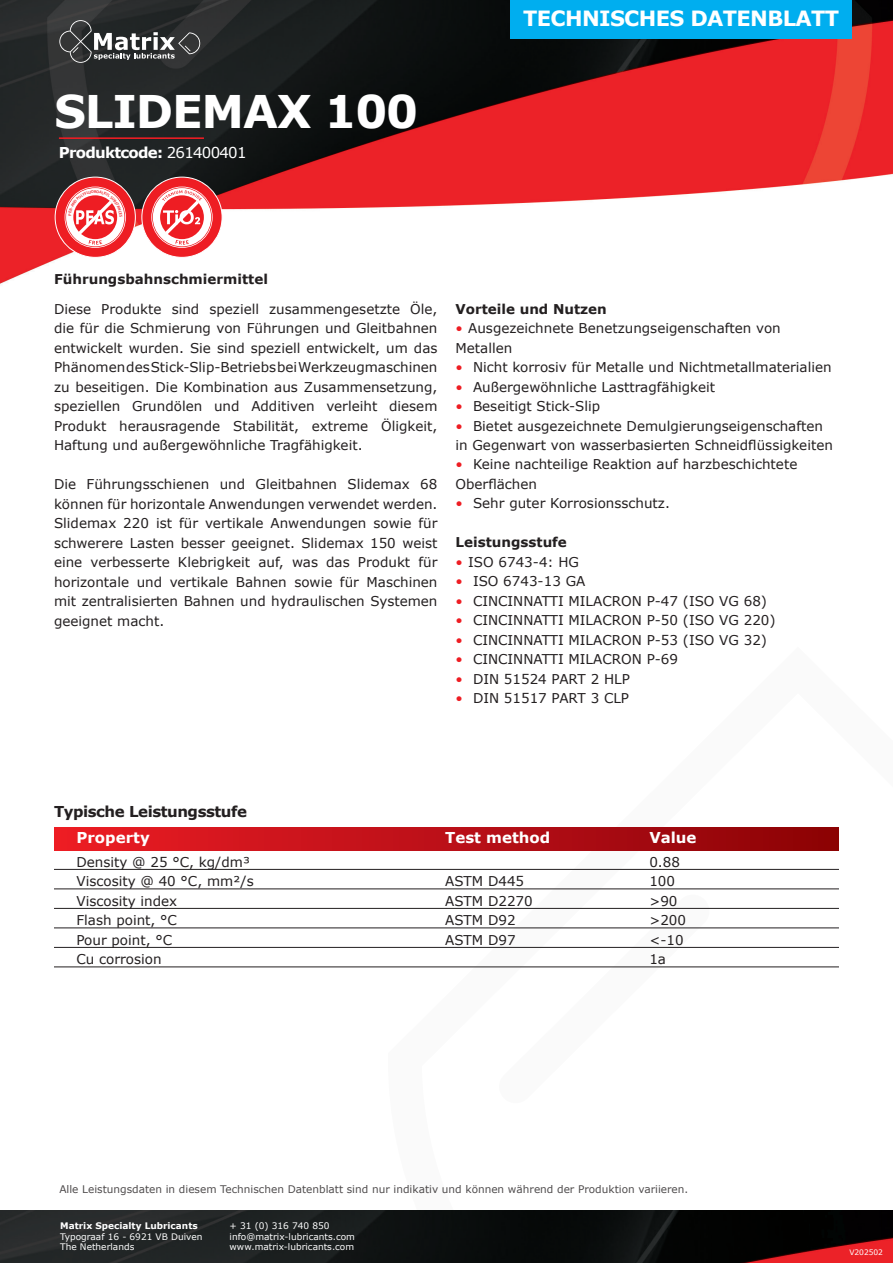
<style>
.page{position:relative;width:893px;height:1263px;background:#fff}
.page>*{position:absolute;margin:0;border:0;box-sizing:border-box;transform-origin:0 0}
.t1{font:700 45px "Verdana";letter-spacing:-.025em;color:#fff}
.t2{font:700 21px "Verdana";letter-spacing:-.03em;color:#fff}
.t3{font:700 15px "Verdana";color:#fff}
.t4{font:700 15px "Verdana";letter-spacing:-.03em;color:#231f20}
.t5{font:700 15px "Verdana";letter-spacing:-.05em;color:#fff}
.t6{font:13.5px/19.5px "Verdana";color:#231f20}
.t7{font:700 13.5px "Verdana";color:#231f20}
.t8{font:10.5px "Verdana";color:#231f20}
.t9{font:9px/10.5px "Verdana";color:#fff}
.t10{font:700 9px "Verdana";color:#fff}
.t11{font:7.5px "Verdana";color:#fff}
.s1{font-weight:400}
.s2{color:#ee1d23}
</style>
<div class="page">
<img style="left:0;top:0;width:893px;height:284px">
<svg style="left:388px;top:850px;width:505px;height:361px"></svg>
<div style="left:510px;top:0;width:342px;height:38px;background:#00aeef"></div>
<svg style="left:59px;top:20px;width:141px;height:43px;background:#4f5152"></svg>
<img style="left:0;top:1211px;width:893px;height:52px">
<div style="left:54px;top:827px;width:785px;height:23px;background:linear-gradient(to right,#ec1d26,#8a0207)"></div>
<hr style="left:54px;top:869px;width:785px;height:1px;background:#231f20">
<hr style="left:54px;top:889px;width:785px;height:1px;background:#231f20">
<hr style="left:54px;top:908px;width:785px;height:1px;background:#231f20">
<hr style="left:54px;top:928px;width:785px;height:1px;background:#231f20">
<hr style="left:54px;top:947px;width:785px;height:1px;background:#231f20">
<hr style="left:54px;top:967px;width:785px;height:1px;background:#231f20">
<hr style="left:59px;top:137px;width:145px;height:2px;background:#ee1d23">
<svg style="left:55px;top:177px;width:168px;height:81px"></svg>
<h1 class="t1" style="left:54px;top:83px;width:366px">SLIDEMAX 100</h1>
<p class="t5" style="left:59px;top:143px;width:189px">Produktcode: <span class="s1">261400401</span></p>
<h2 class="t2" style="left:523px;top:5px;width:318px">TECHNISCHES DATENBLATT</h2>
<p class="t7" style="left:54px;top:270px;width:215px">Führungsbahnschmiermittel</p>
<p class="t6" style="left:54px;top:299px;width:385px;text-align:justify">Diese Produkte sind speziell zusammengesetzte Öle, die für die Schmierung von Führungen und Gleitbahnen entwickelt wurden. Sie sind speziell entwickelt, um das Phänomen des Stick-Slip-Betriebs bei Werkzeugmaschinen zu beseitigen. Die Kombination aus Zusammensetzung, speziellen Grundölen und Additiven verleiht diesem Produkt herausragende Stabilität, extreme Öligkeit, Haftung und außergewöhnliche Tragfähigkeit.</p>
<p class="t6" style="left:54px;top:475px;width:385px;text-align:justify">Die Führungsschienen und Gleitbahnen Slidemax 68 können für horizontale Anwendungen verwendet werden.<br>Slidemax 220 ist für vertikale Anwendungen sowie für schwerere Lasten besser geeignet. Slidemax 150 weist eine verbesserte Klebrigkeit auf, was das Produkt für horizontale und vertikale Bahnen sowie für Maschinen mit zentralisierten Bahnen und hydraulischen Systemen geeignet macht.</p>
<p class="t7" style="left:455px;top:300px;width:153px">Vorteile und Nutzen</p>
<p class="t6" style="left:455px;top:319px;width:327px"><span class="s2">•</span> Ausgezeichnete Benetzungseigenschaften von<br>Metallen</p>
<p class="t6" style="left:455px;top:358px;width:378px"><span class="s2">•</span> Nicht korrosiv für Metalle und Nichtmetallmaterialien</p>
<p class="t6" style="left:455px;top:377px;width:261px"><span class="s2">•</span> Außergewöhnliche Lasttragfähigkeit</p>
<p class="t6" style="left:455px;top:397px;width:146px"><span class="s2">•</span> Beseitigt Stick-Slip</p>
<p class="t6" style="left:455px;top:416px;width:379px"><span class="s2">•</span> Bietet ausgezeichnete Demulgierungseigenschaften in Gegenwart von wasserbasierten Schneidflüssigkeiten</p>
<p class="t6" style="left:455px;top:455px;width:343px"><span class="s2">•</span> Keine nachteilige Reaktion auf harzbeschichtete<br>Oberflächen</p>
<p class="t6" style="left:455px;top:494px;width:216px"><span class="s2">•</span> Sehr guter Korrosionsschutz.</p>
<p class="t7" style="left:455px;top:534px;width:113px">Leistungsstufe</p>
<p class="t6" style="left:455px;top:552px;width:125px"><span class="s2">•</span> ISO 6743-4: HG</p>
<p class="t6" style="left:455px;top:572px;width:131px"><span class="s2">•</span> ISO 6743-13 GA</p>
<p class="t6" style="left:455px;top:591px;width:313px"><span class="s2">•</span> CINCINNATTI MILACRON P-47 (ISO VG 68)</p>
<p class="t6" style="left:455px;top:611px;width:322px"><span class="s2">•</span> CINCINNATTI MILACRON P-50 (ISO VG 220)</p>
<p class="t6" style="left:455px;top:630px;width:313px"><span class="s2">•</span> CINCINNATTI MILACRON P-53 (ISO VG 32)</p>
<p class="t6" style="left:455px;top:650px;width:224px"><span class="s2">•</span> CINCINNATTI MILACRON P-69</p>
<p class="t6" style="left:455px;top:669px;width:176px"><span class="s2">•</span> DIN 51524 PART 2 HLP</p>
<p class="t6" style="left:455px;top:689px;width:175px"><span class="s2">•</span> DIN 51517 PART 3 CLP</p>
<p class="t4" style="left:54px;top:802px;width:195px">Typische Leistungsstufe</p>
<p class="t3" style="left:76px;top:828px;width:75px">Property</p>
<p class="t3" style="left:445px;top:828px;width:107px">Test method</p>
<p class="t3" style="left:649px;top:828px;width:49px">Value</p>
<p class="t6" style="left:76px;top:852px;width:175px">Density @ 25 °C, kg/dm³</p>
<p class="t6" style="left:649px;top:852px;width:32px">0.88</p>
<p class="t6" style="left:76px;top:872px;width:179px">Viscosity @ 40 °C, mm²/s</p>
<p class="t6" style="left:445px;top:872px;width:81px">ASTM D445</p>
<p class="t6" style="left:649px;top:872px;width:27px">100</p>
<p class="t6" style="left:76px;top:891px;width:102px">Viscosity index</p>
<p class="t6" style="left:445px;top:891px;width:89px">ASTM D2270</p>
<p class="t6" style="left:649px;top:891px;width:30px">&gt;90</p>
<p class="t6" style="left:76px;top:911px;width:102px">Flash point, °C</p>
<p class="t6" style="left:445px;top:911px;width:72px">ASTM D92</p>
<p class="t6" style="left:649px;top:911px;width:38px">&gt;200</p>
<p class="t6" style="left:76px;top:930px;width:97px">Pour point, °C</p>
<p class="t6" style="left:445px;top:930px;width:72px">ASTM D97</p>
<p class="t6" style="left:649px;top:930px;width:36px">&lt;-10</p>
<p class="t6" style="left:76px;top:950px;width:87px">Cu corrosion</p>
<p class="t6" style="left:649px;top:950px;width:18px">1a</p>
<p class="t8" style="left:59px;top:1183px;width:630px">Alle Leistungsdaten in diesem Technischen Datenblatt sind nur indikativ und können während der Produktion variieren.</p>
<p class="t10" style="left:60px;top:1220px;width:139px">Matrix Specialty Lubricants</p>
<p class="t9" style="left:60px;top:1231px;width:144px">Typograaf 16 - 6921 VB Duiven<br>The Netherlands</p>
<p class="t9" style="left:230px;top:1221px;width:127px">+ 31 (0) 316 740 850 info@matrix-lubricants.com www.matrix-lubricants.com</p>
<p class="t11" style="left:849px;top:1247px;width:35px">V202502</p>
</div>
